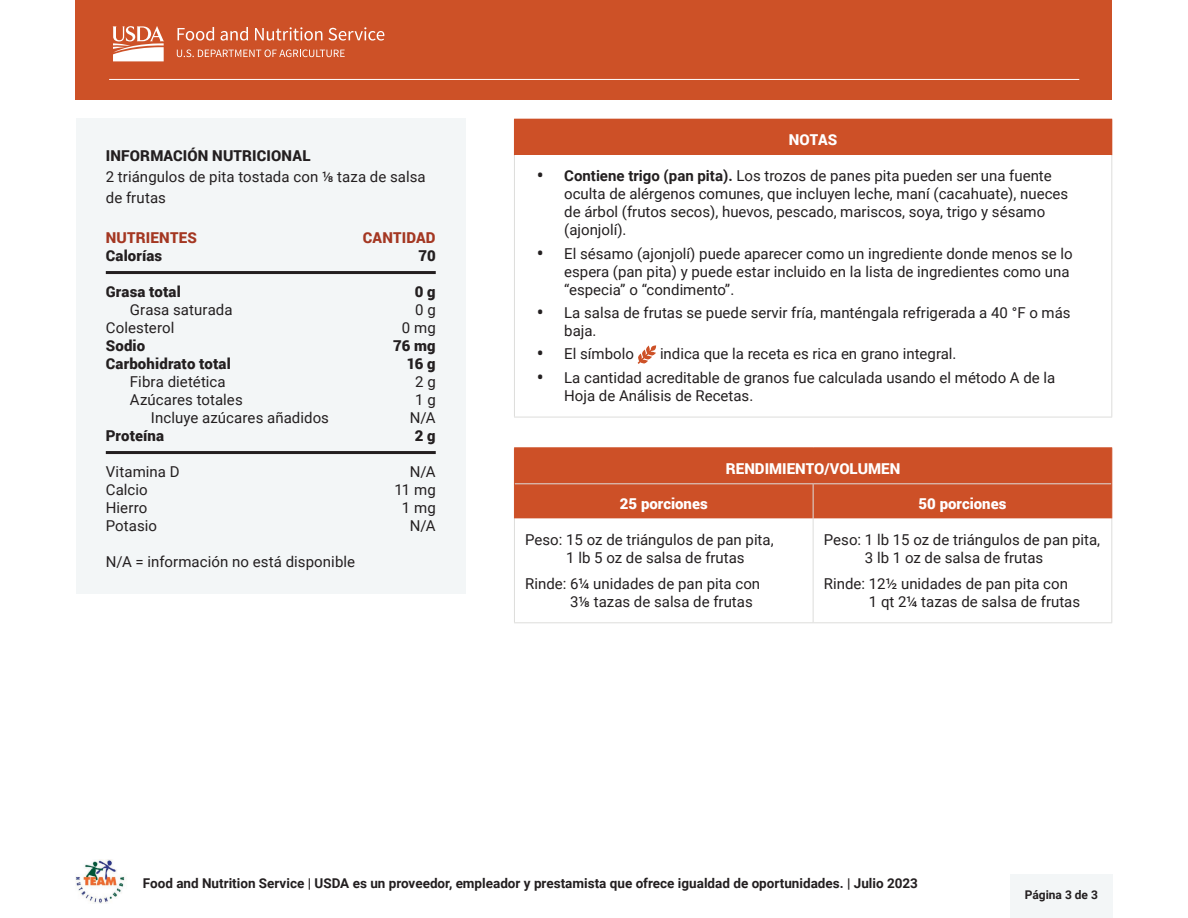
<style>
.page{position:relative;width:1188px;height:918px;background:#fff}
.page>*{position:absolute;margin:0;border:0;box-sizing:border-box;transform-origin:0 0}
.t1{font:15px/18px "Roboto";color:#231f20}
.t2{font:900 15px "Roboto";letter-spacing:.01em;color:#231f20}
.t3{font:900 15px "Roboto";color:#fff}
.t4{font:900 15px "Roboto";letter-spacing:.015em;color:#a43722}
.t5{font:700 13.5px "Roboto";color:#231f20}
.t6{font:700 12px "Roboto";color:#231f20}
.s1{font-weight:900;font-size:16.5px}
.s2{font-weight:700}
</style>
<div class="page">
<div style="left:76px;top:0;width:1036px;height:100px;background:#cd5127"></div>
<svg style="left:178px;top:27px;width:36px;height:14px"></svg>
<svg style="left:221px;top:27px;width:27px;height:14px"></svg>
<svg style="left:255px;top:27px;width:67px;height:14px"></svg>
<svg style="left:328px;top:27px;width:56px;height:14px"></svg>
<svg style="left:177px;top:49px;width:168px;height:8px"></svg>
<svg style="left:112px;top:26px;width:52px;height:35px"></svg>
<hr style="left:109px;top:79px;width:970px;height:1px;background:#fff">
<img style="left:75px;top:860px;width:50px;height:43px">
<div style="left:1010px;top:874px;width:102px;height:44px;background:#f3f6f7"></div>
<div style="left:515px;top:448px;width:596px;height:70px;background:#cd5027"></div>
<hr style="left:515px;top:483px;width:298px;height:1px;background:#dddddb">
<hr style="left:813px;top:483px;width:298px;height:1px;background:#dddddb">
<hr style="left:813px;top:484px;width:1px;height:34px;background:#dddddb">
<hr style="left:514px;top:518px;width:1px;height:104px;background:#dddddb">
<hr style="left:813px;top:518px;width:1px;height:104px;background:#dddddb">
<hr style="left:1111px;top:518px;width:1px;height:104px;background:#dddddb">
<hr style="left:514px;top:622px;width:299px;height:1px;background:#dddddb">
<hr style="left:813px;top:622px;width:299px;height:1px;background:#dddddb">
<hr style="left:514px;top:448px;width:1px;height:36px;background:#cd5027">
<hr style="left:514px;top:447px;width:299px;height:1px;background:#cd5027">
<hr style="left:813px;top:447px;width:299px;height:1px;background:#cd5027">
<hr style="left:1111px;top:448px;width:1px;height:36px;background:#cd5027">
<hr style="left:514px;top:484px;width:1px;height:34px;background:#cd5027">
<hr style="left:1111px;top:484px;width:1px;height:34px;background:#cd5027">
<div style="left:514px;top:119px;width:598px;height:36px;background:#cd5027"></div>
<hr style="left:514px;top:155px;width:1px;height:262px;background:#dddddb">
<hr style="left:1111px;top:155px;width:1px;height:262px;background:#dddddb">
<hr style="left:514px;top:417px;width:598px;height:1px;background:#dddddb">
<svg style="left:638px;top:345px;width:18px;height:19px"></svg>
<div style="left:76px;top:118px;width:390px;height:476px;background:#f3f6f7"></div>
<hr style="left:106px;top:271px;width:330px;height:3px;background:#231f20">
<hr style="left:106px;top:451px;width:330px;height:3px;background:#231f20">
<h2 class="t2" style="left:106px;top:145px;width:206px">INFORMACIÓN NUTRICIONAL</h2>
<p class="t1" style="left:106px;top:166px;width:321px;line-height:21px">2 triángulos de pita tostada con ⅛ taza de salsa de frutas</p>
<p class="t4" style="left:106px;top:227px;width:93px">NUTRIENTES</p>
<p class="t4" style="left:363px;top:227px;width:74px">CANTIDAD</p>
<p class="t2" style="left:106px;top:245px;width:58px">Calorías</p>
<p class="t2" style="left:418px;top:245px;width:19px">70</p>
<p class="t2" style="left:106px;top:281px;width:76px">Grasa total</p>
<p class="t2" style="left:415px;top:281px;width:22px">0 g</p>
<p class="t1" style="left:130px;top:300px;width:104px">Grasa saturada</p>
<p class="t1" style="left:415px;top:300px;width:22px">0 g</p>
<p class="t1" style="left:106px;top:318px;width:70px">Colesterol</p>
<p class="t1" style="left:402px;top:318px;width:35px">0 mg</p>
<p class="t2" style="left:106px;top:335px;width:41px">Sodio</p>
<p class="t2" style="left:393px;top:335px;width:44px">76 mg</p>
<p class="t2" style="left:106px;top:353px;width:126px">Carbohidrato total</p>
<p class="t2" style="left:407px;top:353px;width:30px">16 g</p>
<p class="t1" style="left:130px;top:372px;width:97px">Fibra dietética</p>
<p class="t1" style="left:415px;top:372px;width:22px">2 g</p>
<p class="t1" style="left:130px;top:390px;width:114px">Azúcares totales</p>
<p class="t1" style="left:415px;top:390px;width:22px">1 g</p>
<p class="t1" style="left:151px;top:408px;width:180px">Incluye azúcares añadidos</p>
<p class="t1" style="left:410px;top:408px;width:27px">N/A</p>
<p class="t2" style="left:106px;top:425px;width:60px">Proteína</p>
<p class="t2" style="left:415px;top:425px;width:22px">2 g</p>
<p class="t1" style="left:106px;top:462px;width:75px">Vitamina D</p>
<p class="t1" style="left:410px;top:462px;width:27px">N/A</p>
<p class="t1" style="left:106px;top:480px;width:44px">Calcio</p>
<p class="t1" style="left:395px;top:480px;width:43px">11 mg</p>
<p class="t1" style="left:106px;top:498px;width:43px">Hierro</p>
<p class="t1" style="left:402px;top:498px;width:35px">1 mg</p>
<p class="t1" style="left:106px;top:516px;width:53px">Potasio</p>
<p class="t1" style="left:410px;top:516px;width:27px">N/A</p>
<p class="t1" style="left:106px;top:552px;width:251px">N/A = información no está disponible</p>
<h2 class="t3" style="left:789px;top:129px;width:50px">NOTAS</h2>
<p class="t1" style="left:564px;top:166px;width:505px;text-indent:-27px"><span class="s1">•</span> <span class="s2">Contiene trigo (pan pita).</span> Los trozos de panes pita pueden ser una fuente oculta de alérgenos comunes, que incluyen leche, maní (cacahuate), nueces de árbol (frutos secos), huevos, pescado, mariscos, soya, trigo y sésamo (ajonjolí).</p>
<p class="t1" style="left:564px;top:244px;width:510px;text-indent:-27px"><span class="s1">•</span> El sésamo (ajonjolí) puede aparecer como un ingrediente donde menos se lo espera (pan pita) y puede estar incluido en la lista de ingredientes como una “especia” o “condimento”.</p>
<p class="t1" style="left:564px;top:303px;width:508px;text-indent:-27px"><span class="s1">•</span> La salsa de frutas se puede servir fría, manténgala refrigerada a 40 °F o más baja.</p>
<p class="t1" style="left:537px;top:345px;width:98px"><span class="s1">•</span> El símbolo</p>
<p class="t1" style="left:660px;top:345px;width:298px">indica que la receta es rica en grano integral.</p>
<p class="t1" style="left:564px;top:368px;width:493px;text-indent:-27px"><span class="s1">•</span> La cantidad acreditable de granos fue calculada usando el método A de la<br>Hoja de Análisis de Recetas.</p>
<h2 class="t3" style="left:726px;top:458px;width:176px">RENDIMIENTO/VOLUMEN</h2>
<h3 class="t3" style="left:620px;top:493px;width:89px">25 porciones</h3>
<h3 class="t3" style="left:919px;top:493px;width:89px">50 porciones</h3>
<p class="t1" style="left:566px;top:530px;width:209px;text-indent:-41px">Peso: 15 oz de triángulos de pan pita,<br>1 lb 5 oz de salsa de frutas</p>
<p class="t1" style="left:570px;top:574px;width:192px;text-indent:-45px">Rinde: 6¼ unidades de pan pita con<br>3⅛ tazas de salsa de frutas</p>
<p class="t1" style="left:865px;top:530px;width:237px;text-indent:-41px">Peso: 1 lb 15 oz de triángulos de pan pita,<br>3 lb 1 oz de salsa de frutas</p>
<p class="t1" style="left:869px;top:574px;width:213px;text-indent:-45px">Rinde: 12½ unidades de pan pita con<br>1 qt 2¼ tazas de salsa de frutas</p>
<p class="t5" style="left:143px;top:874px;width:777px">Food and Nutrition Service | USDA es un proveedor, empleador y prestamista que ofrece igualdad de oportunidades. | Julio 2023</p>
<p class="t6" style="left:1025px;top:887px;width:75px">Página 3 de 3</p>
</div>
